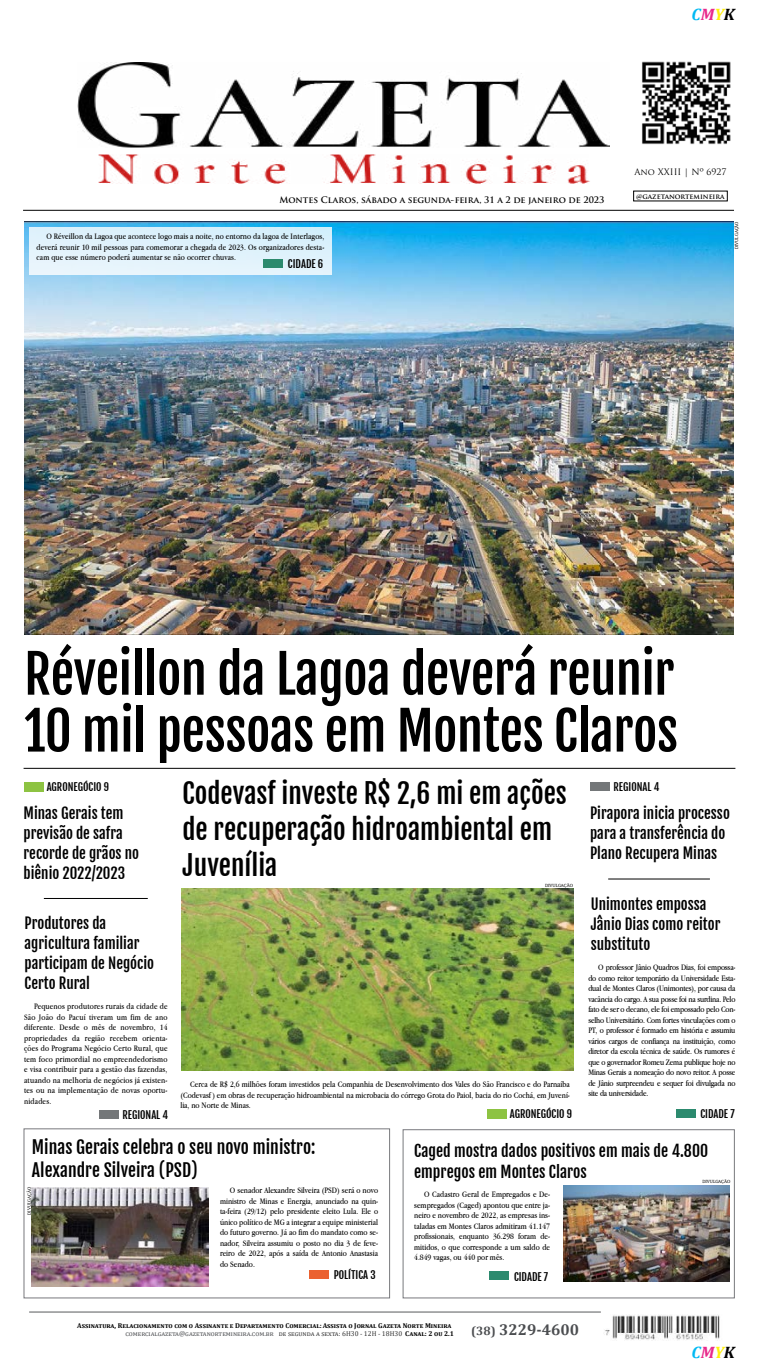
<style>
.page{position:relative;width:759px;height:1365px;background:#fff}
.page>*{position:absolute;margin:0;border:0;box-sizing:border-box;transform-origin:0 0}
.t1{font:52.5px/56.9px "Fjalla One";letter-spacing:-.01em;color:#000}
.t2{font:27.12px/35.9px "Fjalla One";color:#000}
.t3{font:17.5px/23.6px "Fjalla One";color:#000}
.t4{font:italic 700 16.62px "Cambria";color:#00b9f3}
.t5{font:15.75px/21.2px "Fjalla One";color:#000}
.t6{font:700 15.75px "Cambria";color:#4b4d50}
.t7{font:14.88px/20.1px "Fjalla One";color:#000}
.t8{font:700 12.25px "Cambria";color:#4b4d50}
.t9{font:10.5px "Fjalla One";color:#000}
.t10{font:8.75px/10.5px "Apple Garamond";color:#000;text-align:justify}
.t11{font:8.75px/10.5px "Apple Garamond";letter-spacing:.02em;color:#000;text-align:right}
.t12{font:8.75px "Apple Garamond";letter-spacing:-.02em;color:#000}
.t13{font:700 8.75px "Trajan Pro";color:#000}
.t14{font:8.75px "Trajan Pro";color:#000}
.t15{font:700 7px "Cambria";color:#000}
.t16{font:7px "Cambria";color:#333}
.t17{font:7px "Cambria";letter-spacing:.055em;color:#4b4d50}
.t18{font:700 7px "Trajan Pro";color:#000}
.t19{font:4.38px "Andada";color:#000}
.s1{color:#e82a8c}
.s2{color:#fff00c}
.s3{color:#000}
.s4{font-weight:700;color:#000}
</style>
<div class="page">
<hr style="left:29px;top:1311px;width:572px;height:1px;background:#58595b">
<img style="left:642px;top:61px;width:89px;height:84px">
<img style="left:78px;top:63px;width:532px;height:121px">
<div style="left:676px;top:1108px;width:19px;height:9px;background:#2c8a6e"></div>
<div style="left:309px;top:1269px;width:20px;height:9px;background:#eb6130"></div>
<hr style="left:23px;top:210px;width:711px;height:1px;background:#000">
<img style="left:605px;top:1315px;width:115px;height:25px">
<div style="left:487px;top:1108px;width:20px;height:10px;background:#8dc342"></div>
<div style="left:24px;top:782px;width:20px;height:10px;background:#8dc342"></div>
<div style="left:403px;top:1129px;width:332px;height:169px;border:1px solid #78797d"></div>
<hr style="left:24px;top:768px;width:711px;height:1px;background:#000">
<hr style="left:44px;top:898px;width:104px;height:1px;background:#000">
<hr style="left:608px;top:878px;width:102px;height:1px;background:#000">
<div style="left:590px;top:782px;width:20px;height:8px;background:#747779"></div>
<div style="left:99px;top:1110px;width:20px;height:8px;background:#747779"></div>
<img style="left:182px;top:888px;width:391px;height:182px">
<img style="left:563px;top:1185px;width:167px;height:95px">
<div style="left:489px;top:1271px;width:20px;height:8px;background:#2c8a6e"></div>
<div style="left:24px;top:1128px;width:366px;height:170px;border:1px solid #78797d"></div>
<img style="left:32px;top:1187px;width:176px;height:99px">
<img style="left:24px;top:221px;width:710px;height:413px">
<div style="left:29px;top:227px;width:303px;height:47px;background:#e0f2fc"></div>
<div style="left:263px;top:259px;width:20px;height:9px;background:#2c8a6e"></div>
<h3 class="t4" style="left:692px;top:2px;width:45px">C<span class="s1">M</span><span class="s2">Y</span><span class="s3">K</span></h3>
<p class="t13" style="left:280px;top:194px;width:326px">Montes Claros, sábado a segunda-feira, 31 a 2 de janeiro de 2023</p>
<p class="t10" style="left:47px;top:231px;width:279px">O Réveillon da Lagoa que acontece logo mais a noite, no entorno da lagoa de Interlagos,</p>
<p class="t9" style="left:288px;top:257px;width:37px">CIDADE 6</p>
<p class="t10" style="left:37px;top:241px;width:289px">deverá reunir 10 mil pessoas para comemorar a chegada de 2023. Os organizadores desta-</p>
<p class="t10" style="left:37px;top:252px;width:201px">cam que esse número poderá aumentar se não ocorrer chuvas.</p>
<p class="t14" style="left:634px;top:166px;width:94px">Ano XXIII | Nº 6927</p>
<p class="t18" style="left:636px;top:192px;width:90px">@gazetanortemineira</p>
<p class="t19" style="left:734px;top:249px;width:30px;rotate:-90deg">DIVULGAÇÃO</p>
<h1 class="t1" style="left:24px;top:645px;width:656px">Réveillon da Lagoa deverá reunir<br>10 mil pessoas em Montes Claros</h1>
<p class="t9" style="left:47px;top:780px;width:64px">AGRONEGÓCIO 9</p>
<h3 class="t7" style="left:24px;top:802px;width:117px">Minas Gerais tem previsão de safra recorde de grãos no biênio 2022/2023</h3>
<h3 class="t7" style="left:25px;top:912px;width:131px">Produtores da agricultura familiar participam de Negócio<br>Certo Rural</h3>
<p class="t11" style="left:24px;top:1000px;width:145px">Pequenos produtores rurais da cidade de<br>São João do Pacuí tiveram um fim de ano<br>14</p>
<p class="t11" style="left:24px;top:1021px;width:33px">diferente.</p>
<p class="t11" style="left:24px;top:1042px;width:145px">ções do Programa Negócio Certo Rural, que</p>
<p class="t10" style="left:60px;top:1021px;width:22px">Desde</p>
<p class="t10" style="left:109px;top:1021px;width:9px">de</p>
<p class="t11" style="left:121px;top:1021px;width:37px">novembro,</p>
<p class="t10" style="left:92px;top:1021px;width:14px">mês</p>
<p class="t10" style="left:84px;top:1021px;width:6px">o</p>
<p class="t11" style="left:24px;top:1032px;width:45px">propriedades</p>
<p class="t11" style="left:24px;top:1053px;width:145px;text-align:left">tem foco primordial no empreendedorismo e visa contribuir para a gestão das fazendas,</p>
<p class="t11" style="left:24px;top:1095px;width:29px">nidades.</p>
<p class="t10" style="left:72px;top:1032px;width:9px">da</p>
<p class="t11" style="left:110px;top:1032px;width:29px">recebem</p>
<p class="t10" style="left:85px;top:1032px;width:22px">região</p>
<p class="t11" style="left:142px;top:1032px;width:27px">orienta-</p>
<p class="t11" style="left:24px;top:1074px;width:145px">atuando na melhoria de negócios já existen-</p>
<p class="t11" style="left:24px;top:1084px;width:145px">tes ou na implementação de novas oportu-</p>
<p class="t9" style="left:122px;top:1108px;width:47px">REGIONAL 4</p>
<h2 class="t2" style="left:183px;top:775px;width:386px">Codevasf investe $R 2,6 mi em ações de recuperação hidroambiental em<br>Juvenília</h2>
<p class="t19" style="left:545px;top:882px;width:30px">DIVULGAÇÃO</p>
<p class="t10" style="left:190px;top:1078px;width:381px">Cerca de $R 2,6 milhões foram investidos pela Companhia de Desenvolvimento dos Vales do São Francisco e do Parnaíba</p>
<p class="t10" style="left:180px;top:1099px;width:72px">lia, no Norte de Minas.</p>
<p class="t10" style="left:180px;top:1089px;width:391px">(Codevasf) em obras de recuperação hidroambiental na microbacia do córrego Grota do Paiol, bacia do rio Cochá, em Juvení-</p>
<p class="t9" style="left:510px;top:1106px;width:64px">AGRONEGÓCIO 9</p>
<p class="t9" style="left:614px;top:780px;width:47px">REGIONAL 4</p>
<h3 class="t7" style="left:590px;top:802px;width:141px">Pirapora inicia processo para a transferência do<br>Plano Recupera Minas</h3>
<h3 class="t7" style="left:591px;top:893px;width:131px">Unimontes empossa<br>Jânio Dias como reitor substituto</h3>
<p class="t12" style="left:598px;top:962px;width:139px">O professor Jânio Quadros Dias, foi empossa-</p>
<p class="t12" style="left:588px;top:993px;width:149px">vacância do cargo A. sua posse foi na surdina. Pelo</p>
<p class="t12" style="left:588px;top:1014px;width:149px">selho Universitário. Com fortes vinculações com o</p>
<p class="t12" style="left:588px;top:972px;width:149px">do como reitor temporário da Universidade Esta-</p>
<p class="t12" style="left:588px;top:983px;width:149px">dual de Montes Claros (Unimontes ,) por causa da</p>
<p class="t12" style="left:588px;top:1004px;width:149px">fato de ser o decano, ele foi empossado pelo Con-</p>
<p class="t10" style="left:588px;top:1025px;width:149px">PT o, professor é formado em história e assumiu vários cargos de confiança na instituição, como diretor da escola técnica de saúde. Os rumores é que o governador Romeu Zema publique hoje no Minas Gerais a nomeação do novo reitor A. posse de Jânio surpreendeu e sequer foi divulgada no site da universidade.</p>
<p class="t9" style="left:700px;top:1106px;width:36px">CIDADE 7</p>
<h3 class="t3" style="left:32px;top:1134px;width:285px">Minas Gerais celebra o seu novo ministro:<br>Alexandre Silveira (PSD(</h3>
<h3 class="t5" style="left:414px;top:1139px;width:295px">Caged mostra dados positivos em mais de 4.800 empregos em Montes Claros</h3>
<p class="t19" style="left:702px;top:1178px;width:30px">DIVULGAÇÃO</p>
<p class="t19" style="left:27px;top:1214px;width:30px;rotate:-90deg">DIVULGAÇÃO</p>
<p class="t10" style="left:230px;top:1184px;width:150px">O senador Alexandre Silveira (PSD) será o novo</p>
<p class="t10" style="left:220px;top:1195px;width:160px">ministro de Minas e Energia, anunciado na quin-</p>
<p class="t10" style="left:220px;top:1216px;width:160px">único político de MG a integrar a equipe ministerial</p>
<p class="t10" style="left:220px;top:1247px;width:160px">reiro de 2022, após a saída de Antonio Anastasia</p>
<p class="t10" style="left:220px;top:1205px;width:160px">ta-feira (29/12) pelo presidente eleito Lula. Ele o</p>
<p class="t10" style="left:220px;top:1226px;width:160px">do futuro governo Já. ao fim do mandato como se-</p>
<p class="t10" style="left:220px;top:1258px;width:36px">do Senado.</p>
<p class="t10" style="left:220px;top:1237px;width:160px">nador, Silveira assumiu o posto no dia 3 de feve-</p>
<p class="t9" style="left:334px;top:1268px;width:43px">POLÍTICA 3</p>
<p class="t10" style="left:424px;top:1188px;width:127px">O Cadastro Geral de Empregados e De-</p>
<p class="t10" style="left:414px;top:1199px;width:137px">sempregados (Caged) apontou que entre -j a</p>
<p class="t10" style="left:414px;top:1209px;width:137px">neiro e novembro de 2022, as empresas ins-</p>
<p class="t10" style="left:414px;top:1220px;width:137px">taladas em Montes Claros admitiram 41.147</p>
<p class="t10" style="left:493px;top:1230px;width:23px">36.298</p>
<p class="t10" style="left:414px;top:1230px;width:42px">profissionais,</p>
<p class="t10" style="left:414px;top:1251px;width:92px">4.849 vagas, ou 440 por mês.</p>
<p class="t10" style="left:518px;top:1230px;width:20px">foram</p>
<p class="t10" style="left:540px;top:1230px;width:11px">de-</p>
<p class="t10" style="left:459px;top:1230px;width:31px">enquanto</p>
<p class="t10" style="left:414px;top:1241px;width:137px">mitidos o, que corresponde a um saldo de</p>
<p class="t9" style="left:514px;top:1269px;width:35px">CIDADE 7</p>
<p class="t15" style="left:77px;top:1320px;width:376px">Assinatura, Relacionamento com o Assinante e Departamento Comercial:Assista o Jornal Gazeta Norte Mineira</p>
<h3 class="t6" style="left:499px;top:1317px;width:81px">3229-4600</h3>
<h3 class="t8" style="left:471px;top:1321px;width:26px">(38)</h3>
<p class="t17" style="left:125px;top:1329px;width:149px">comercialgazeta@gazetanortemineira.com.br</p>
<p class="t16" style="left:279px;top:1329px;width:177px">de segunda a sexta H6: 30 - 12H - 18H30 <span class="s4">Canal 2: ou 2.1</span></p>
<h3 class="t4" style="left:692px;top:1340px;width:45px">C<span class="s1">M</span><span class="s2">Y</span><span class="s3">K</span></h3>
</div>
